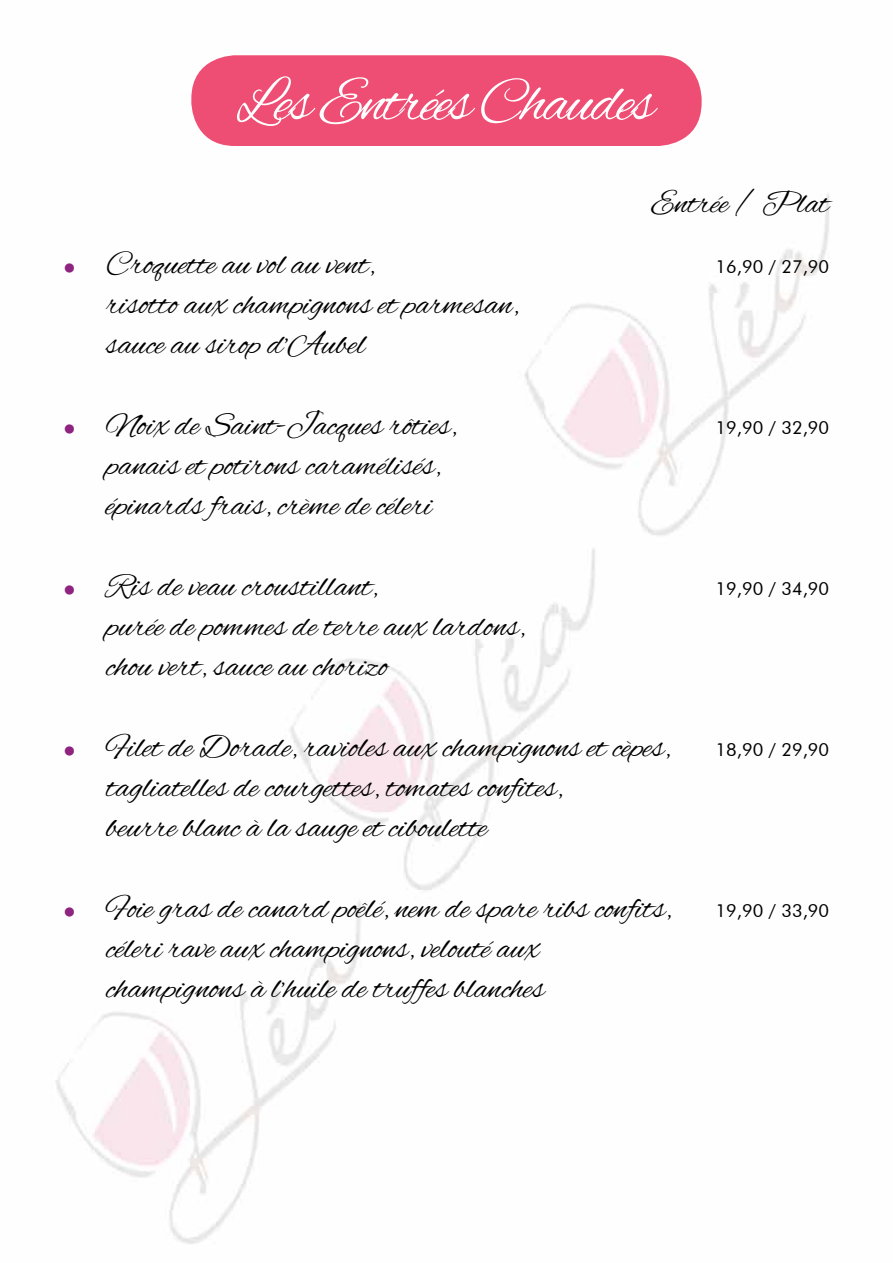
<style>
.page{position:relative;width:893px;height:1263px;background:#fff}
.page>*{position:absolute;margin:0;border:0;box-sizing:border-box;transform-origin:0 0}
.t1{font:63px "Alex Brush";letter-spacing:-.04em;color:#fff}
.t2{font:33.6px/40.2px "Alex Brush";color:#000}
.t3{font:18px "Futura BT";color:#000}
.s1{font-size:21.15px;color:#8e2480}
</style>
<div class="page">
<img style="left:55px;top:55px;width:774px;height:1189px">
<div style="left:191px;top:55px;width:511px;height:91px;background:#ef4e74;border-radius:44px"></div>
<h1 class="t1" style="left:237px;top:67px;width:419px">Les Entrées Chaudes</h1>
<p class="t2" style="left:651px;top:185px;width:179px">Entrée / Plat</p>
<p class="t2" style="left:64px;top:246px;width:313px"><span class="s1">•</span> Croquette au vol au vent,</p>
<p class="t3" style="left:715px;top:256px;width:115px">16,90 / 27,90</p>
<p class="t2" style="left:106px;top:286px;width:414px">risotto aux champignons et parmesan, sauce au sirop d’Aubel</p>
<p class="t2" style="left:64px;top:407px;width:395px"><span class="s1">•</span> Noix de Saint-Jacques rôties,</p>
<p class="t3" style="left:715px;top:417px;width:115px">19,90 / 32,90</p>
<p class="t2" style="left:106px;top:447px;width:336px">panais et potirons caramélisés, épinards frais, crème de céleri</p>
<p class="t2" style="left:64px;top:568px;width:316px"><span class="s1">•</span> Ris de veau croustillant,</p>
<p class="t3" style="left:715px;top:578px;width:115px">19,90 / 34,90</p>
<p class="t2" style="left:106px;top:608px;width:421px">purée de pommes de terre aux lardons, chou vert, sauce au chorizo</p>
<p class="t2" style="left:64px;top:729px;width:608px"><span class="s1">•</span> Filet de Dorade, ravioles aux champignons et cèpes,</p>
<p class="t3" style="left:715px;top:738px;width:115px">18,90 / 29,90</p>
<p class="t2" style="left:106px;top:769px;width:458px">tagliatelles de courgettes, tomates confites, beurre blanc à la sauge et ciboulette</p>
<p class="t2" style="left:64px;top:890px;width:609px"><span class="s1">•</span> Foie gras de canard poêlé, nem de spare ribs confits,</p>
<p class="t3" style="left:715px;top:899px;width:115px">19,90 / 33,90</p>
<p class="t2" style="left:106px;top:930px;width:440px">céleri rave aux champignons, velouté aux champignons à l’huile de truffes blanches</p>
</div>
